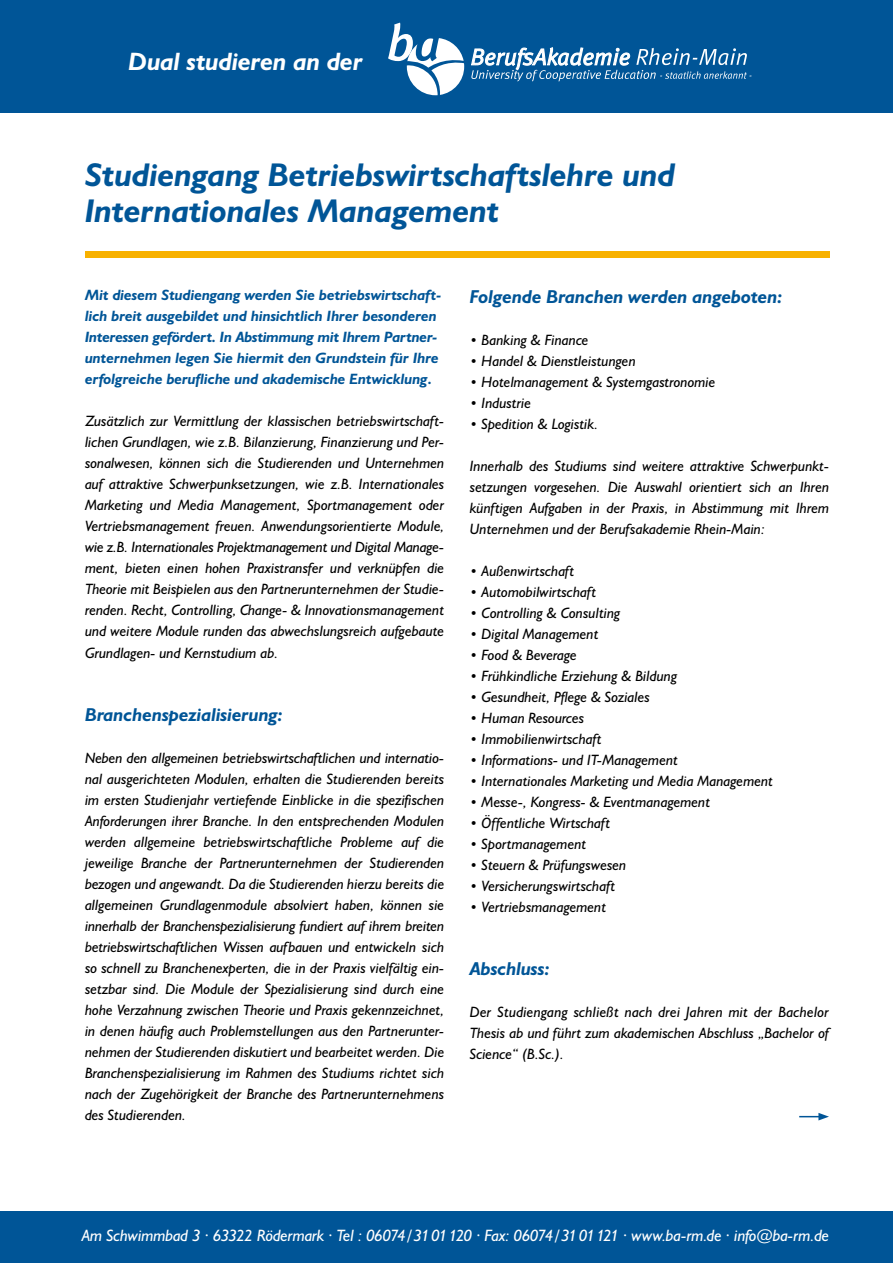
<style>
.page{position:relative;width:893px;height:1263px;background:#fff}
.page>*{position:absolute;margin:0;border:0;box-sizing:border-box;transform-origin:0 0}
.t1{font:italic 700 33px/36px "Humanist 521 BT";color:#005597}
.t2{font:italic 700 25.2px "Humanist 521 BT";letter-spacing:-.005em;color:#fff}
.t3{font:italic 700 18.75px "Humanist 521 BT";color:#005597}
.t4{font:italic 16.5px "Humanist 521 BT";letter-spacing:-.01em;color:#fff}
.t5{font:italic 15px/21px "Humanist 521 BT";color:#000;text-align:justify}
.t6{font:italic 700 15px/21px "Humanist 521 BT";color:#005597}
.s1{font-size:13.5px}
</style>
<div class="page">
<div style="left:85px;top:251px;width:744px;height:6px;background:#f8b100"></div>
<div style="left:0;top:1212px;width:893px;height:51px;background:#005597"></div>
<svg style="left:799px;top:1113px;width:30px;height:7px"></svg>
<div style="left:0;top:0;width:893px;height:113px;background:#005597"></div>
<svg style="left:388px;top:23px;width:76px;height:72px"></svg>
<svg style="left:471px;top:47px;width:280px;height:34px"></svg>
<h2 class="t2" style="left:129px;top:46px;width:236px">Dual studieren an der</h2>
<h1 class="t1" style="left:85px;top:157px;width:592px">Studiengang Betriebswirtschaftslehre und<br>Internationales Management</h1>
<p class="t6" style="left:85px;top:285px;width:358px">Mit diesem Studiengang werden Sie betriebswirtschaft&shy;lich breit ausgebildet und hinsichtlich Ihrer besonderen Interessen gefördert. In Abstimmung mit Ihrem Partner&shy;unternehmen legen Sie hiermit den Grundstein für Ihre erfolgreiche berufliche und akademische Entwicklung.</p>
<p class="t5" style="left:85px;top:411px;width:361px">Zusätzlich zur Vermittlung der klassischen betriebswirtschaft&shy;lichen Grundlagen, wie z.B. Bilanzierung, Finanzierung und Per&shy;sonalwesen, können sich die Studierenden und Unternehmen auf attraktive Schwerpunksetzungen, wie z.B. Internationales Marketing und Media Management, Sportmanagement oder Vertriebsmanagement freuen. Anwendungsorientierte Module, wie z.B. Internationales Projektmanagement und Digital Manage&shy;ment, bieten einen hohen Praxistransfer und verknüpfen die Theorie mit Beispielen aus den Partnerunternehmen der Studie&shy;renden. Recht, Controlling, Change- &amp; Innovationsmanagement und weitere Module runden das abwechslungsreich aufgebaute Grundlagen- und Kernstudium ab.</p>
<p class="t3" style="left:85px;top:702px;width:199px">Branchenspezialisierung:</p>
<p class="t5" style="left:85px;top:747px;width:361px">Neben den allgemeinen betriebswirtschaftlichen und internatio&shy;nal ausgerichteten Modulen, erhalten die Studierenden bereits im ersten Studienjahr vertiefende Einblicke in die spezifischen Anforderungen ihrer Branche. In den entsprechenden Modulen werden allgemeine betriebswirtschaftliche Probleme auf die jeweilige Branche der Partnerunternehmen der Studierenden bezogen und angewandt. Da die Studierenden hierzu bereits die allgemeinen Grundlagenmodule absolviert haben, können sie innerhalb der Branchenspezialisierung fundiert auf ihrem breiten betriebswirtschaftlichen Wissen aufbauen und entwickeln sich so schnell zu Branchenexperten, die in der Praxis vielfältig ein&shy;setzbar sind. Die Module der Spezialisierung sind durch eine hohe Verzahnung zwischen Theorie und Praxis gekennzeichnet, in denen häufig auch Problemstellungen aus den Partnerunter&shy;nehmen der Studierenden diskutiert und bearbeitet werden. Die Branchenspezialisierung im Rahmen des Studiums richtet sich nach der Zugehörigkeit der Branche des Partnerunternehmens des Studierenden.</p>
<p class="t3" style="left:470px;top:285px;width:314px">Folgende Branchen werden angeboten:</p>
<p class="t5" style="left:470px;top:329px;width:120px"><span class="s1">•</span> Banking &amp; Finance</p>
<p class="t5" style="left:470px;top:350px;width:167px"><span class="s1">•</span> Handel &amp; Dienstleistungen</p>
<p class="t5" style="left:470px;top:371px;width:247px"><span class="s1">•</span> Hotelmanagement &amp; Systemgastronomie</p>
<p class="t5" style="left:470px;top:392px;width:63px"><span class="s1">•</span> Industrie</p>
<p class="t5" style="left:470px;top:413px;width:130px"><span class="s1">•</span> Spedition &amp; Logistik.</p>
<p class="t5" style="left:470px;top:455px;width:361px">Innerhalb des Studiums sind weitere attraktive Schwerpunkt&shy;setzungen vorgesehen. Die Auswahl orientiert sich an Ihren künftigen Aufgaben in der Praxis, in Abstimmung mit Ihrem Unternehmen und der Berufsakademie Rhein-Main:</p>
<p class="t5" style="left:470px;top:560px;width:106px"><span class="s1">•</span> Außenwirtschaft</p>
<p class="t5" style="left:470px;top:581px;width:128px"><span class="s1">•</span> Automobilwirtschaft</p>
<p class="t5" style="left:470px;top:602px;width:152px"><span class="s1">•</span> Controlling &amp; Consulting</p>
<p class="t5" style="left:470px;top:623px;width:130px"><span class="s1">•</span> Digital Management</p>
<p class="t5" style="left:470px;top:644px;width:109px"><span class="s1">•</span> Food &amp; Beverage</p>
<p class="t5" style="left:470px;top:665px;width:209px"><span class="s1">•</span> Frühkindliche Erziehung &amp; Bildung</p>
<p class="t5" style="left:470px;top:686px;width:182px"><span class="s1">•</span> Gesundheit, Pflege &amp; Soziales</p>
<p class="t5" style="left:470px;top:707px;width:116px"><span class="s1">•</span> Human Resources</p>
<p class="t5" style="left:470px;top:728px;width:134px"><span class="s1">•</span> Immobilienwirtschaft</p>
<p class="t5" style="left:470px;top:749px;width:210px"><span class="s1">•</span> Informations- und IT-Management</p>
<p class="t5" style="left:470px;top:770px;width:305px"><span class="s1">•</span> Internationales Marketing und Media Management</p>
<p class="t5" style="left:470px;top:791px;width:242px"><span class="s1">•</span> Messe-, Kongress- &amp; Eventmanagement</p>
<p class="t5" style="left:470px;top:812px;width:142px"><span class="s1">•</span> Öffentliche Wirtschaft</p>
<p class="t5" style="left:470px;top:833px;width:118px"><span class="s1">•</span> Sportmanagement</p>
<p class="t5" style="left:470px;top:854px;width:158px"><span class="s1">•</span> Steuern &amp; Prüfungswesen</p>
<p class="t5" style="left:470px;top:875px;width:147px"><span class="s1">•</span> Versicherungswirtschaft</p>
<p class="t5" style="left:470px;top:896px;width:138px"><span class="s1">•</span> Vertriebsmanagement</p>
<p class="t3" style="left:470px;top:957px;width:81px">Abschluss:</p>
<p class="t5" style="left:470px;top:1001px;width:361px">Der Studiengang schließt nach drei Jahren mit der Bachelor Thesis ab und führt zum akademischen Abschluss „Bachelor of Science“ (B.Sc.).</p>
<p class="t4" style="left:82px;top:1225px;width:749px">Am Schwimmbad 3 · 63322 Rödermark · Tel : 06074/3101120 · Fax: 06074/3101121 · www.ba-rm.de · info@ba-rm.de</p>
</div>
